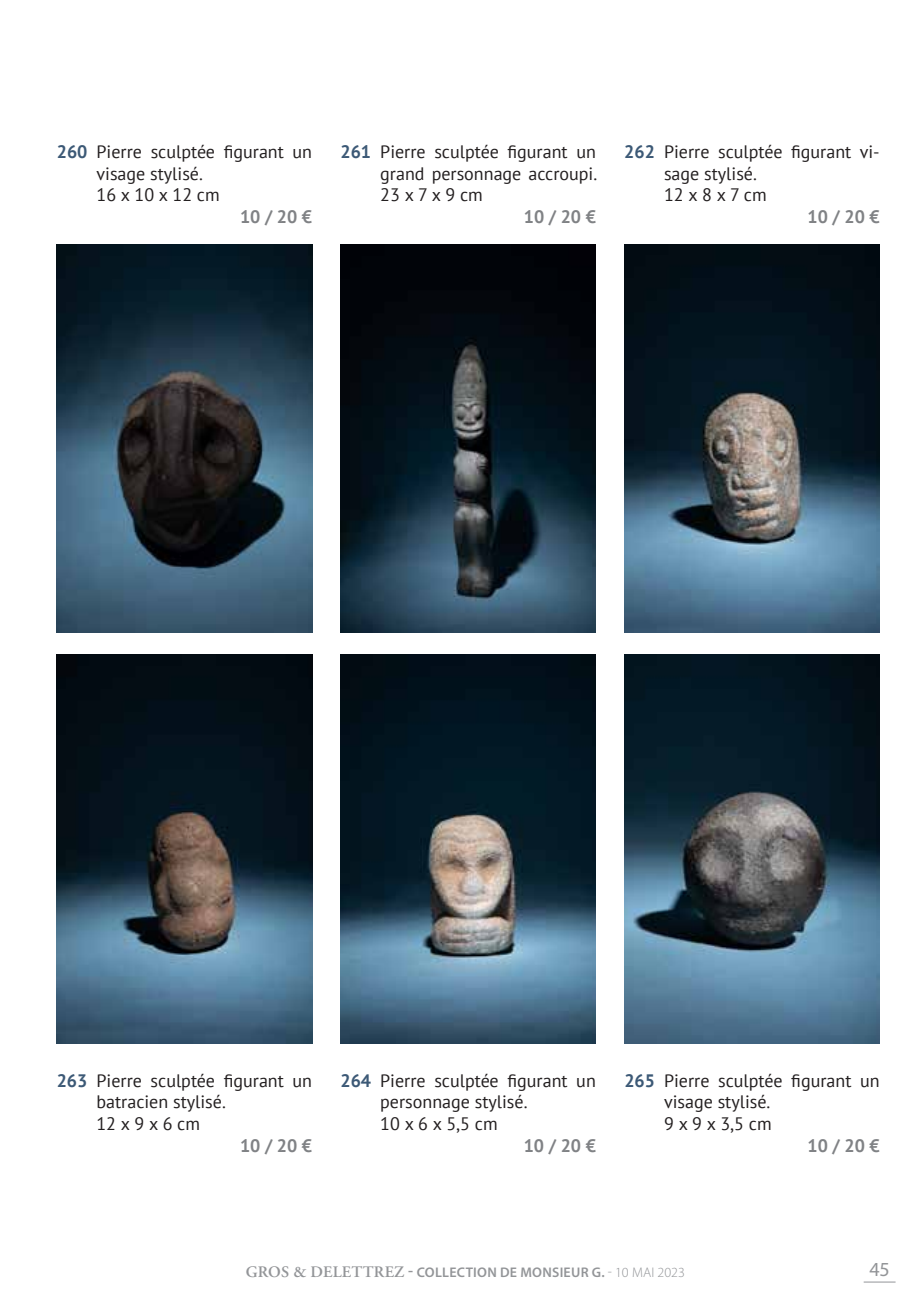
<style>
.page{position:relative;width:908px;height:1304px;background:#fff}
.page>*{position:absolute;margin:0;border:0;box-sizing:border-box;transform-origin:0 0}
.t1{font:20px "Myriad Pro";color:#939598}
.t2{font:18px/21.6px "PT Sans";color:#231f20}
.t3{font:700 18px "PT Sans";color:#808285}
.t4{font:600 14px "Myriad Pro";letter-spacing:.02em;color:#939598}
.s1{font-weight:700;color:#3c5976}
.s2{font-family:"Adobe Garamond Pro";font-size:16px}
.s3{font-size:16px}
.s4{font-weight:300}
</style>
<div class="page">
<hr style="left:863px;top:1282px;width:32px;height:1px;background:#939598">
<img style="left:340px;top:654px;width:255px;height:390px">
<img style="left:624px;top:655px;width:255px;height:388px">
<img style="left:57px;top:654px;width:255px;height:390px">
<img style="left:340px;top:244px;width:255px;height:389px">
<img style="left:624px;top:244px;width:255px;height:389px">
<img style="left:57px;top:244px;width:255px;height:389px">
<p class="t2" style="left:96px;top:140px;width:217px;text-indent:-40px"><span class="s1">260</span> Pierre sculptée figurant un visage stylisé.<br>16 x 10 x 12 cm</p>
<p class="t3" style="left:240px;top:205px;width:74px">10 / 20 €</p>
<p class="t2" style="left:380px;top:140px;width:218px;text-align:justify;text-indent:-40px"><span class="s1">261</span> Pierre sculptée figurant un grand personnage accroupi.<br>23 x 7 x 9 cm</p>
<p class="t3" style="left:523px;top:205px;width:74px">10 / 20 €</p>
<p class="t2" style="left:663px;top:140px;width:217px;text-indent:-40px"><span class="s1">262</span> Pierre sculptée figurant vi&shy;sage stylisé.<br>12 x 8 x 7 cm</p>
<p class="t3" style="left:807px;top:205px;width:74px">10 / 20 €</p>
<p class="t2" style="left:96px;top:1069px;width:217px;text-indent:-40px"><span class="s1">263</span> Pierre sculptée figurant un batracien stylisé.<br>12 x 9 x 6 cm</p>
<p class="t3" style="left:240px;top:1133px;width:74px">10 / 20 €</p>
<p class="t2" style="left:380px;top:1069px;width:217px;text-indent:-40px"><span class="s1">264</span> Pierre sculptée figurant un personnage stylisé.<br>10 x 6 x 5,5 cm</p>
<p class="t3" style="left:523px;top:1133px;width:74px">10 / 20 €</p>
<p class="t2" style="left:663px;top:1069px;width:217px;text-indent:-40px"><span class="s1">265</span> Pierre sculptée figurant un visage stylisé.<br>9 x 9 x 3,5 cm</p>
<p class="t3" style="left:807px;top:1133px;width:74px">10 / 20 €</p>
<p class="t4" style="left:246px;top:1265px;width:440px"><span class="s2">GROS &amp; DELETTREZ</span> <span class="s3">-</span> COLLECTION DE MONSIEUR G. <span class="s4">- 10 MAI 2023</span></p>
<p class="t1" style="left:868px;top:1258px;width:22px">45</p>
</div>
